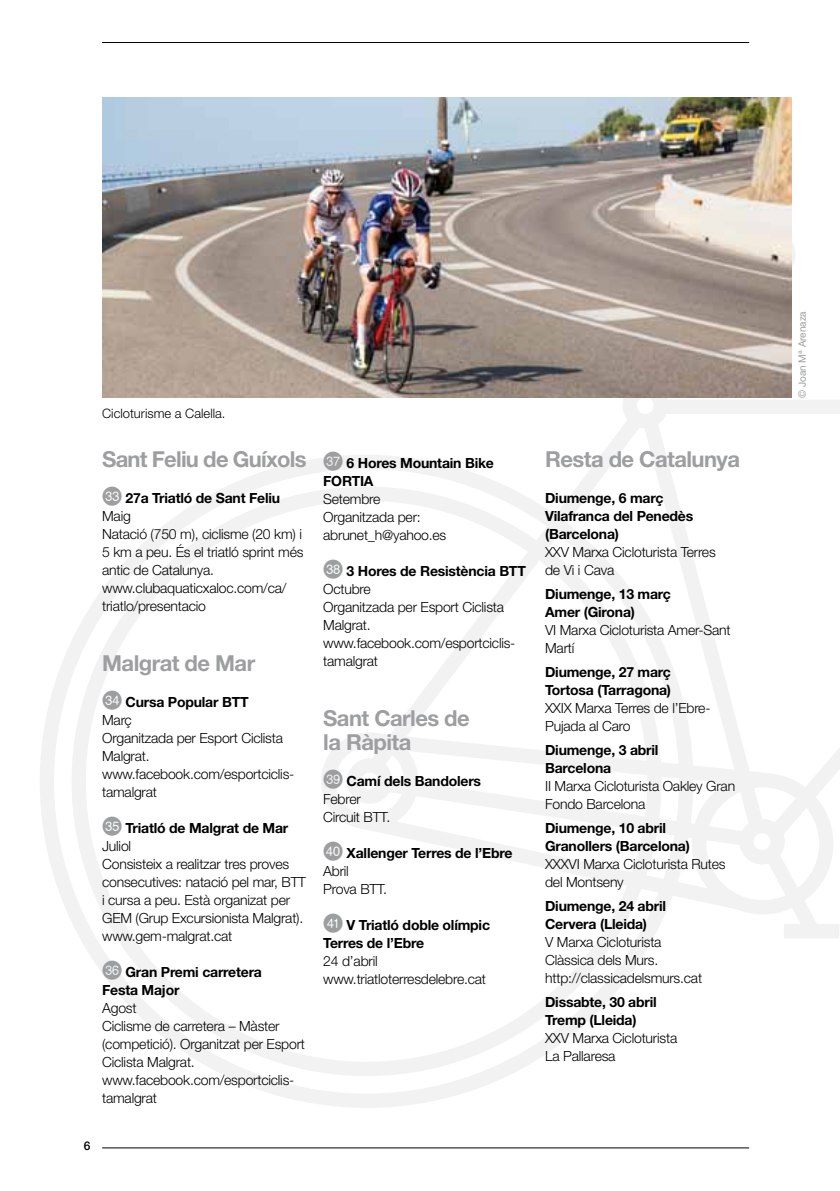
<style>
.page{position:relative;width:840px;height:1191px;background:#fff}
.page>*{position:absolute;margin:0;border:0;box-sizing:border-box;transform-origin:0 0}
.t1{font:700 22px/24px "Helvetica Neue LT Std";letter-spacing:-.025em;color:#9c9e9f}
.t2{font:300 14px/18px "Helvetica Neue LT Std";letter-spacing:-.015em;color:#000}
.t3{font:700 14px/18px "Helvetica Neue LT Std";letter-spacing:-.015em;color:#000}
.t4{font:300 13px "Helvetica Neue LT Std";color:#000}
.t5{font:500 12px "Helvetica Neue LT Std";color:#000}
.t6{font:10px "Helvetica Neue LT Std";color:#9c9e9f}
.s1{font-family:"Numerics P03";font-weight:400;font-size:20px;color:#9c9e9f}
.s2{font-weight:700}
.s3{font-weight:300}
</style>
<div class="page">
<svg style="left:502px;top:858px;width:244px;height:61px"></svg>
<div style="left:327px;top:738px;width:85px;height:85px;background:#f5f5f6;border:2px solid #f2f2f3;border-radius:50%"></div>
<div style="left:321px;top:732px;width:97px;height:97px;border:14px solid #f2f2f3;border-radius:50%"></div>
<svg style="left:347px;top:801px;width:393px;height:57px"></svg>
<svg style="left:343px;top:267px;width:449px;height:534px"></svg>
<svg style="left:511px;top:398px;width:230px;height:24px"></svg>
<svg style="left:741px;top:384px;width:98px;height:484px"></svg>
<div style="left:691px;top:773px;width:142px;height:141px;border:14px solid #f2f2f3;border-radius:50%"></div>
<svg style="left:746px;top:824px;width:93px;height:114px"></svg>
<div style="left:628px;top:389px;width:33px;height:33px;background:#fff;border:2px solid #f2f2f3;border-radius:50%"></div>
<div style="left:622px;top:383px;width:45px;height:45px;border:14px solid #f2f2f3;border-radius:50%"></div>
<div style="left:745px;top:825px;width:33px;height:33px;background:#fff;border:2px solid #f2f2f3;border-radius:50%"></div>
<div style="left:738px;top:819px;width:46px;height:45px;border:14px solid #f2f2f3;border-radius:50%"></div>
<div style="left:353px;top:764px;width:33px;height:33px;background:#fff;border:2px solid #f2f2f3;border-radius:50%"></div>
<div style="left:347px;top:758px;width:45px;height:45px;border:14px solid #f2f2f3;border-radius:50%"></div>
<div style="left:749px;top:232px;width:46px;height:45px;border:14px solid #f2f2f3;border-radius:50%"></div>
<img style="left:102px;top:97px;width:689px;height:301px">
<hr style="left:102px;top:1147px;width:646px;height:1px;background:#000">
<hr style="left:102px;top:42px;width:646px;height:1px;background:#000">
<p class="t4" style="left:102px;top:405px;width:125px">Cicloturisme a Calella.</p>
<h1 class="t1" style="left:102px;top:446px;width:206px">Sant Feliu de Guíxols</h1>
<p class="t2" style="left:102px;top:488px;width:203px"><span class="s1">L</span> <span class="s2">27a Triatló de Sant Feliu<br></span>Maig<br>Natació (750 m), ciclisme (20 km) i<br>5 km a peu. És el triatló sprint més antic de Catalunya. www.clubaquaticxaloc.com/ca/ triatlo/presentacio</p>
<h1 class="t1" style="left:102px;top:650px;width:154px">Malgrat de Mar</h1>
<p class="t2" style="left:102px;top:692px;width:194px"><span class="s1">:</span> <span class="s2">Cursa Popular BTT<br></span>Març<br>Organitzada per Esport Ciclista<br>Malgrat. www.facebook.com/esportciclis&shy;tamalgrat</p>
<p class="t2" style="left:102px;top:818px;width:205px"><span class="s1">a</span> <span class="s2">Triatló de Malgrat de Mar<br></span>Juliol<br>Consisteix a realitzar tres proves consecutives: natació pel mar, BTT i cursa a peu. Està organizat per<br>GEM (Grup Excursionista Malgrat). www.gem-malgrat.cat</p>
<p class="t3" style="left:102px;top:962px;width:161px"><span class="s1">s</span> Gran Premi carretera<br>Festa Major</p>
<p class="t2" style="left:102px;top:998px;width:204px">Agost<br>Ciclisme de carretera – Màster (competició). Organitzat per Esport<br>Ciclista Malgrat. www.facebook.com/esportciclis&shy;tamalgrat</p>
<p class="t5" style="left:84px;top:1138px;width:8px">6</p>
<p class="t3" style="left:323px;top:453px;width:172px"><span class="s1">d</span> 6 Hores Mountain Bike<br>FORTIA</p>
<p class="t2" style="left:323px;top:489px;width:125px">Setembre<br>Organitzada per: abrunet_h@yahoo.es</p>
<p class="t2" style="left:323px;top:561px;width:204px"><span class="s1">f</span> <span class="s2">3 Hores de Resistència BTT<br></span>Octubre<br>Organitzada per Esport Ciclista<br>Malgrat. www.facebook.com/esportciclis&shy;tamalgrat</p>
<h1 class="t1" style="left:323px;top:705px;width:148px">Sant Carles de la Ràpita</h1>
<p class="t3" style="left:323px;top:771px;width:159px"><span class="s1">g</span> Camí dels Bandolers<br><span class="s3">Febrer<br>Circuit BTT.</span></p>
<p class="t3" style="left:323px;top:843px;width:190px"><span class="s1">h</span> Xallenger Terres de l’Ebre<br><span class="s3">Abril<br>Prova BTT.</span></p>
<p class="t3" style="left:323px;top:915px;width:168px"><span class="s1">j</span> V Triatló doble olímpic<br>Terres de l’Ebre</p>
<p class="t2" style="left:323px;top:951px;width:164px">24 d’abril www.triatloterresdelebre.cat</p>
<h1 class="t1" style="left:545px;top:446px;width:196px">Resta de Catalunya</h1>
<p class="t3" style="left:545px;top:488px;width:149px">Diumenge, 6 març<br>Vilafranca del Penedès (Barcelona)</p>
<p class="t2" style="left:545px;top:542px;width:172px">XXV Marxa Cicloturista Terres de Vi i Cava</p>
<p class="t3" style="left:545px;top:584px;width:127px">Diumenge, 13 març<br>Amer (Girona)</p>
<p class="t2" style="left:545px;top:620px;width:187px">VI Marxa Cicloturista Amer-Sant<br>Martí</p>
<p class="t3" style="left:545px;top:662px;width:127px">Diumenge, 27 març<br>Tortosa (Tarragona)</p>
<p class="t2" style="left:545px;top:698px;width:167px">XXIX Marxa Terres de l’Ebre-<br>Pujada al Caro</p>
<p class="t3" style="left:545px;top:740px;width:115px">Diumenge, 3 abril<br>Barcelona</p>
<p class="t2" style="left:545px;top:776px;width:191px">II Marxa Cicloturista Oakley Gran<br>Fondo Barcelona</p>
<p class="t3" style="left:545px;top:818px;width:146px">Diumenge, 10 abril<br>Granollers (Barcelona)</p>
<p class="t2" style="left:545px;top:854px;width:182px">XXXVI Marxa Cicloturista Rutes del Montseny</p>
<p class="t3" style="left:545px;top:896px;width:122px">Diumenge, 24 abril<br>Cervera (Lleida)</p>
<p class="t2" style="left:545px;top:932px;width:158px">V Marxa Cicloturista<br>Clàssica dels Murs. http://classicadelsmurs.cat</p>
<p class="t3" style="left:545px;top:992px;width:113px">Dissabte, 30 abril<br>Tremp (Lleida)</p>
<p class="t2" style="left:545px;top:1028px;width:133px">XXV Marxa Cicloturista<br>La Pallaresa</p>
<p class="t6" style="left:795px;top:398px;width:88px;rotate:-90deg">© Joan Mª Arenaza</p>
</div>
